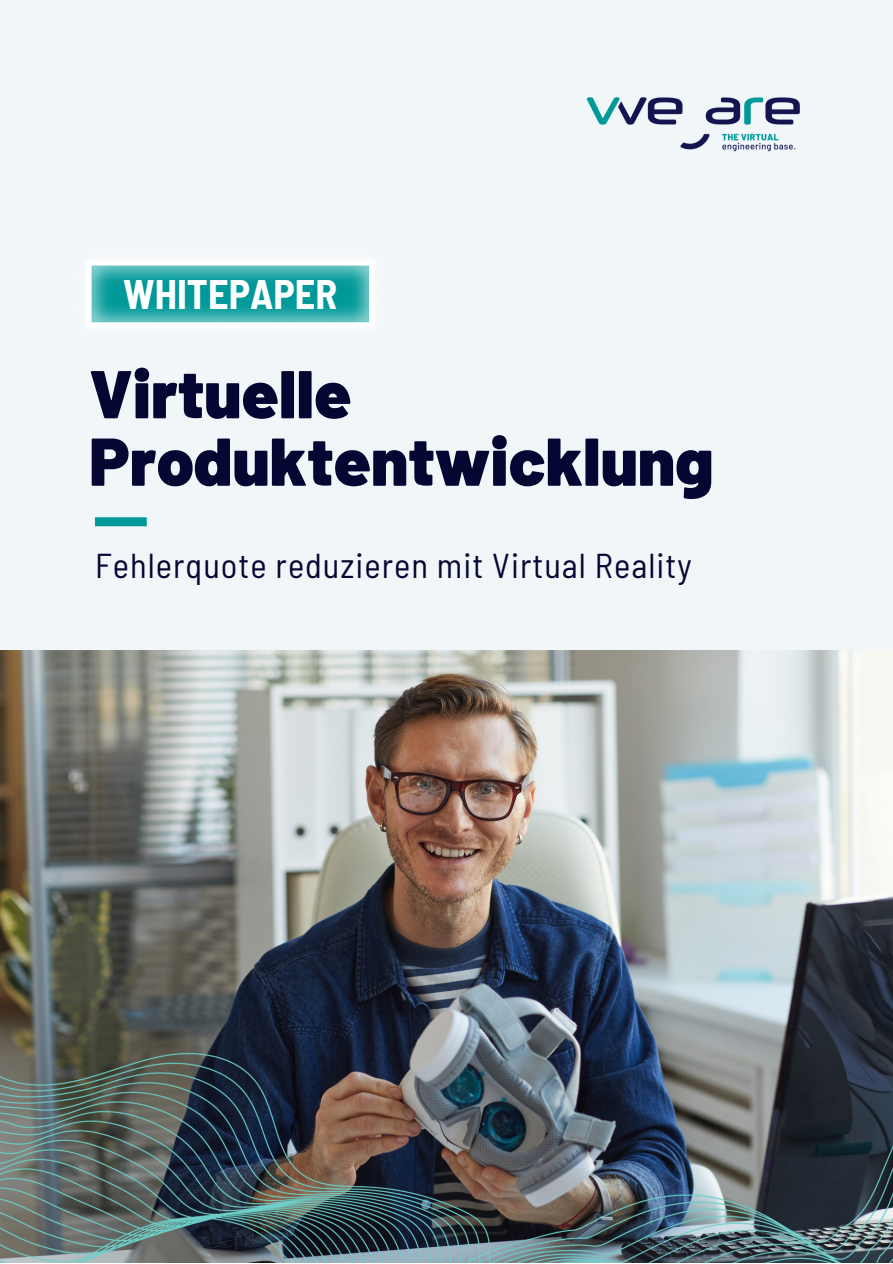
<style>
.page{position:relative;width:893px;height:1264px;background:#fff}
.page>*{position:absolute;margin:0;border:0;box-sizing:border-box;transform-origin:0 0}
.t1{font:900 67.5px/67.5px "Barlow";color:#060633}
.t2{font:700 semi-condensed 40.35px "Barlow";color:#fff}
.t3{font:semi-condensed 34.5px "Barlow";letter-spacing:.03em;color:#060633}
</style>
<div class="page">
<div style="left:0;top:0;width:892px;height:1262px;background:#f1f6f9"></div>
<div style="left:95px;top:517px;width:52px;height:9px;background:#099"></div>
<img style="left:586px;top:97px;width:214px;height:55px">
<img style="left:0;top:650px;width:892px;height:287px">
<img style="left:0;top:937px;width:892px;height:325px">
<img style="left:86px;top:260px;width:289px;height:68px">
<p class="t2" style="left:123px;top:269px;width:215px">WHITEPAPER</p>
<p class="t1" style="left:89px;top:357px;width:625px">Virtuelle<br>Produktentwicklung</p>
<p class="t3" style="left:95px;top:543px;width:598px">Fehlerquote reduzieren mit Virtual Reality</p>
</div>
